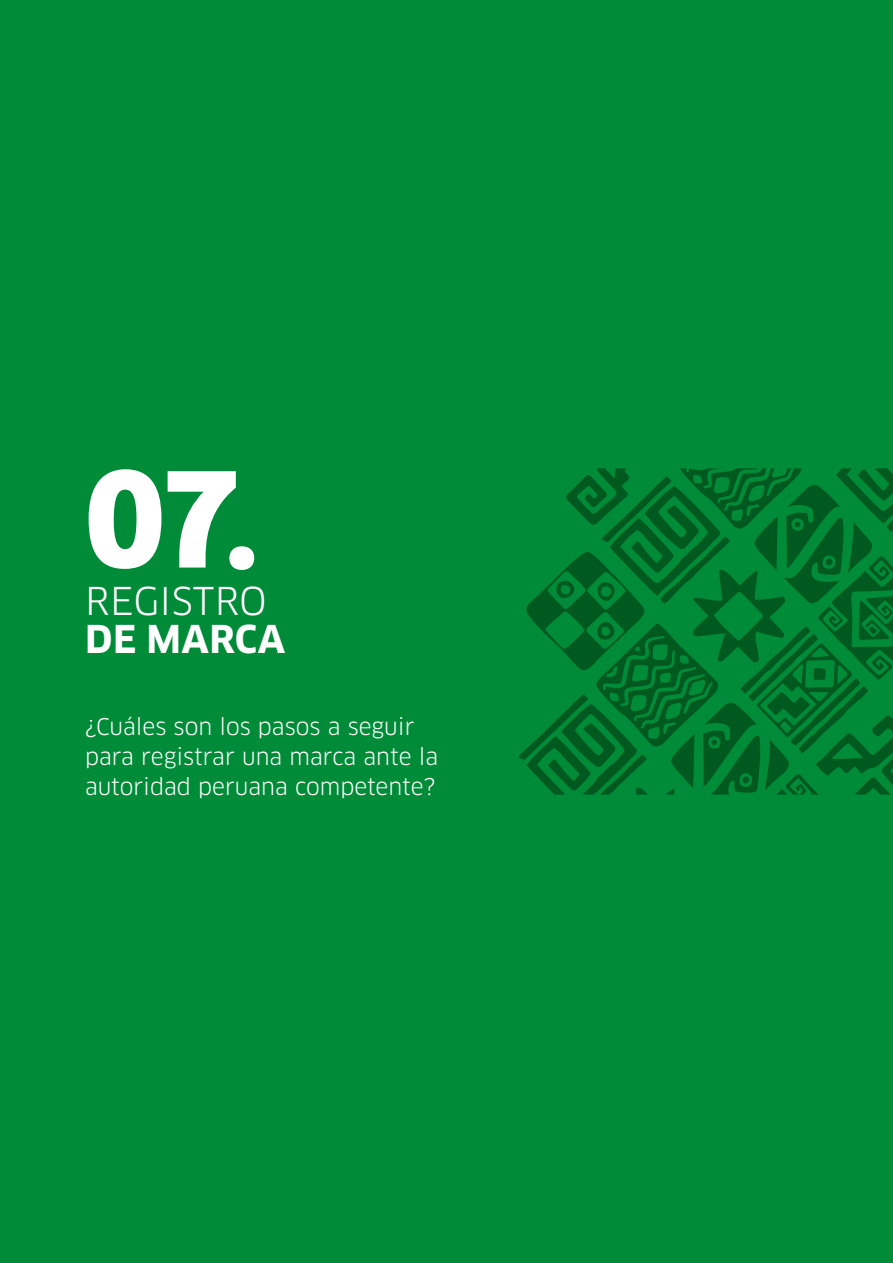
<style>
.page{position:relative;width:893px;height:1263px;background:#008b39}
.page>*{position:absolute;margin:0;border:0;box-sizing:border-box;transform-origin:0 0}
.t1{font:700 149.55px "Bree Peru";color:#fff}
.t2{font:37.5px "Clan OT";letter-spacing:.01em;color:#fff}
.t3{font:700 37.5px "Clan OT";letter-spacing:.01em;color:#fff}
.t4{font:22.5px/30px "Clan OT";color:#fff}
</style>
<div class="page">
<svg style="left:519px;top:468px;width:374px;height:327px"></svg>
<h1 class="t1" style="left:85px;top:427px;width:176px">07.</h1>
<h2 class="t2" style="left:85px;top:579px;width:183px">REGISTRO</h2>
<h2 class="t3" style="left:85px;top:617px;width:202px">DE MARCA</h2>
<p class="t4" style="left:85px;top:711px;width:355px">¿Cuáles son los pasos a seguir para registrar una marca ante la autoridad peruana competente?</p>
</div>
